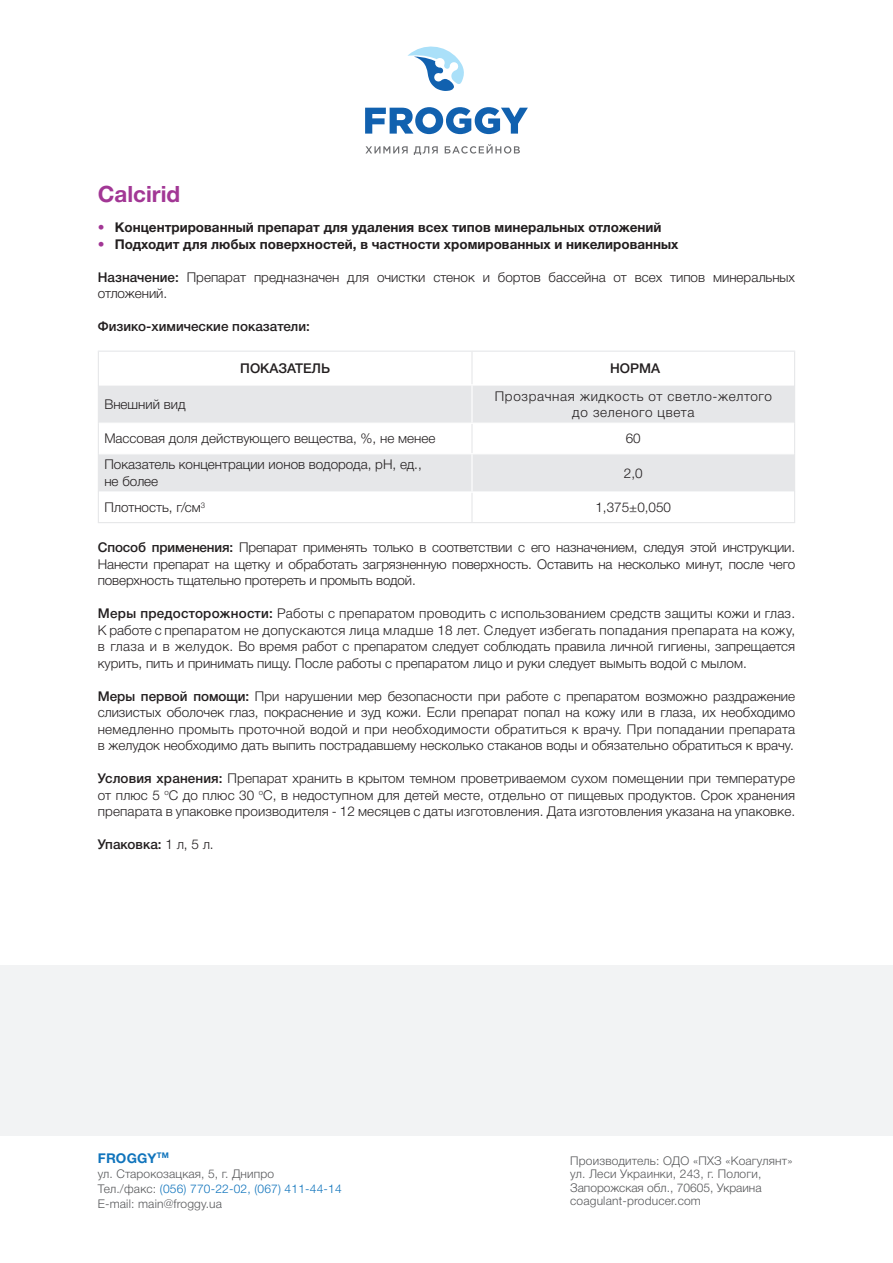
<style>
.page{position:relative;width:893px;height:1263px;background:#fff}
.page>*{position:absolute;margin:0;border:0;box-sizing:border-box;transform-origin:0 0}
.t1{font:700 22.5px "Helvetica Neue Cyr";color:#a23795}
.t2{font:300 13.5px/16.5px "Helvetica Neue Cyr";color:#231f20;text-align:justify}
.t3{font:700 13.5px "Helvetica Neue Cyr";color:#231f20}
.t4{font:500 13.5px "Helvetica Neue Cyr";color:#231f20}
.t5{font:300 13.5px "Helvetica Neue Cyr";letter-spacing:.05em;color:#231f20}
.t6{font:700 13.5px "Helvetica Neue Cyr";letter-spacing:.015em;color:#1074bc}
.t7{font:300 12px/13.5px "Helvetica Neue Cyr";letter-spacing:.015em;color:#57585a}
.s1{color:#a23795}
.s2{font-weight:500}
.s3{font-weight:300}
.s4{color:#1074bc}
</style>
<div class="page">
<div style="left:0;top:965px;width:893px;height:170px;background:#f2f3f4"></div>
<svg style="left:408px;top:46px;width:56px;height:45px"></svg>
<svg style="left:365px;top:107px;width:163px;height:27px"></svg>
<svg style="left:365px;top:146px;width:43px;height:7px"></svg>
<svg style="left:414px;top:146px;width:24px;height:9px"></svg>
<svg style="left:445px;top:144px;width:75px;height:10px"></svg>
<svg style="left:99px;top:386px;width:695px;height:105px;fill:#e6e7e9"></svg>
<hr style="left:471px;top:352px;width:2px;height:32px;background:#e6e7e9">
<hr style="left:471px;top:424px;width:2px;height:29px;background:#e6e7e9">
<hr style="left:471px;top:492px;width:2px;height:30px;background:#e6e7e9">
<hr style="left:471px;top:386px;width:2px;height:37px;background:#fff">
<hr style="left:99px;top:423px;width:373px;height:1px;background:#fff">
<hr style="left:472px;top:423px;width:322px;height:1px;background:#fff">
<hr style="left:99px;top:453px;width:373px;height:1px;background:#fff">
<hr style="left:472px;top:453px;width:322px;height:1px;background:#fff">
<hr style="left:471px;top:454px;width:2px;height:37px;background:#fff">
<hr style="left:98px;top:351px;width:374px;height:1px;background:#e6e7e9">
<hr style="left:98px;top:352px;width:1px;height:33px;background:#e6e7e9">
<hr style="left:472px;top:351px;width:323px;height:1px;background:#e6e7e9">
<hr style="left:794px;top:352px;width:1px;height:33px;background:#e6e7e9">
<hr style="left:98px;top:385px;width:1px;height:38px;background:#e6e7e9">
<hr style="left:794px;top:385px;width:1px;height:38px;background:#e6e7e9">
<hr style="left:98px;top:423px;width:1px;height:31px;background:#e6e7e9">
<hr style="left:794px;top:423px;width:1px;height:31px;background:#e6e7e9">
<hr style="left:98px;top:454px;width:1px;height:38px;background:#e6e7e9">
<hr style="left:794px;top:454px;width:1px;height:38px;background:#e6e7e9">
<hr style="left:98px;top:492px;width:1px;height:30px;background:#e6e7e9">
<hr style="left:794px;top:492px;width:1px;height:30px;background:#e6e7e9">
<hr style="left:98px;top:522px;width:374px;height:1px;background:#e6e7e9">
<hr style="left:472px;top:522px;width:323px;height:1px;background:#e6e7e9">
<p class="t1" style="left:98px;top:182px;width:84px">Calcirid</p>
<p class="t3" style="left:98px;top:220px;width:565px"><span class="s1">•</span> Концентрированный препарат для удаления всех типов минеральных отложений</p>
<p class="t3" style="left:98px;top:237px;width:582px"><span class="s1">•</span> Подходит для любых поверхностей, в частности хромированных и никелированных</p>
<p class="t2" style="left:98px;top:269px;width:699px"><span class="s2">Назначение:</span> Препарат предназначен для очистки стенок и бортов бассейна от всех типов минеральных отложений.</p>
<p class="t4" style="left:98px;top:319px;width:214px">Физико-химические показатели:</p>
<p class="t2" style="left:104px;top:396px;width:83px">Внешний вид</p>
<p class="t4" style="left:240px;top:361px;width:91px">ПОКАЗАТЕЛЬ</p>
<p class="t4" style="left:610px;top:361px;width:52px">НОРМА</p>
<p class="t5" style="left:495px;top:388px;width:279px">Прозрачная жидкость от светло-желтого</p>
<p class="t5" style="left:572px;top:405px;width:124px">до зеленого цвета</p>
<p class="t2" style="left:104px;top:430px;width:332px">Массовая доля действующего вещества, %, не менее</p>
<p class="t2" style="left:626px;top:430px;width:17px">60</p>
<p class="t2" style="left:104px;top:457px;width:319px">Показатель концентрации ионов водорода, рН, ед.,</p>
<p class="t2" style="left:104px;top:473px;width:55px">не более</p>
<p class="t2" style="left:624px;top:465px;width:20px">2,0</p>
<p class="t2" style="left:104px;top:499px;width:102px">Плотность, г/см<sup>3</sup></p>
<p class="t2" style="left:595px;top:499px;width:77px">1,375±0,050</p>
<p class="t2" style="left:98px;top:539px;width:699px"><span class="s2">Способ применения:</span> Препарат применять только в соответствии с его назначением, следуя этой инструкции.<br>Нанести препарат на щетку и обработать загрязненную поверхность. Оставить на несколько минут, после чего поверхность тщательно протереть и промыть водой.</p>
<p class="t2" style="left:98px;top:605px;width:699px"><span class="s2">Меры предосторожности:</span> Работы с препаратом проводить с использованием средств защиты кожи и глаз.<br>К работе с препаратом не допускаются лица младше 18 лет. Следует избегать попадания препарата на кожу, в глаза и в желудок. Во время работ с препаратом следует соблюдать правила личной гигиены, запрещается курить, пить и принимать пищу. После работы с препаратом лицо и руки следует вымыть водой с мылом.</p>
<p class="t2" style="left:98px;top:688px;width:699px"><span class="s2">Меры первой помощи:</span> При нарушении мер безопасности при работе с препаратом возможно раздражение слизистых оболочек глаз, покраснение и зуд кожи. Если препарат попал на кожу или в глаза, их необходимо немедленно промыть проточной водой и при необходимости обратиться к врачу. При попадании препарата в желудок необходимо дать выпить пострадавшему несколько стаканов воды и обязательно обратиться к врачу.</p>
<p class="t2" style="left:98px;top:770px;width:699px"><span class="s2">Условия хранения:</span> Препарат хранить в крытом темном проветриваемом сухом помещении при температуре от плюс 5 <sup>о</sup>C до плюс 30 <sup>о</sup>C, в недоступном для детей месте, отдельно от пищевых продуктов. Срок хранения препарата в упаковке производителя - 12 месяцев с даты изготовления. Дата изготовления указана на упаковке.</p>
<p class="t4" style="left:98px;top:837px;width:117px">Упаковка: <span class="s3">1 л, 5 л.</span></p>
<p class="t6" style="left:98px;top:1150px;width:72px">FROGGY<sup>TM</sup></p>
<p class="t7" style="left:98px;top:1166px;width:245px;line-height:15px">ул. Старокозацкая, 5, г. Днипро<br>Тел./факс: <span class="s4">(056) 770-22-02, (067) 411-44-14<br></span>E-mail: main@froggy.ua</p>
<p class="t7" style="left:570px;top:1154px;width:224px">Производитель: ОДО «ПХЗ «Коагулянт» ул. Леси Украинки, 243, г. Пологи, Запорожская обл., 70605, Украина coagulant-producer.com</p>
</div>
